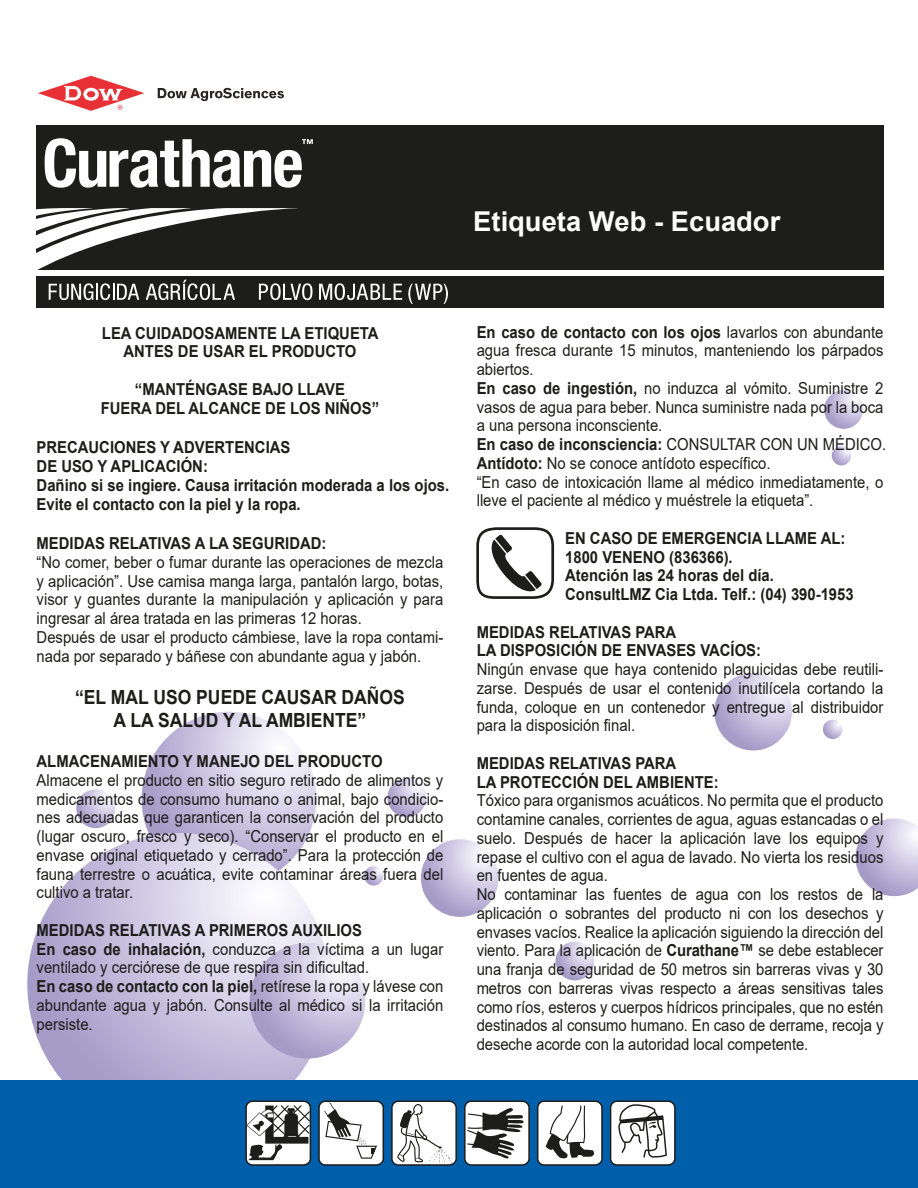
<style>
.page{position:relative;width:918px;height:1188px;background:#fff}
.page>*{position:absolute;margin:0;border:0;box-sizing:border-box;transform-origin:0 0}
.t1{font:700 27.3px "Arial";color:#fff}
.t2{font:700 19.5px/23.4px "Arial";color:#1d1d1b;text-align:center;scale:.9 1}
.t3{font:16.5px/18.8px "Arial";color:#1d1d1b;scale:.9 1}
.t4{font:700 16.5px/18.8px "Arial";color:#1d1d1b;scale:.9 1}
.s1{font-weight:700}
</style>
<div class="page">
<svg style="left:142px;top:712px;width:174px;height:174px;background:#cdc8e2"></svg>
<svg style="left:27px;top:833px;width:303px;height:302px;background:#c9c4df"></svg>
<svg style="left:250px;top:943px;width:115px;height:116px;background:#c7c1de"></svg>
<svg style="left:421px;top:839px;width:78px;height:78px;background:#c8c2df"></svg>
<svg style="left:714px;top:673px;width:78px;height:78px;background:#c8c2df"></svg>
<svg style="left:856px;top:818px;width:62px;height:78px"></svg>
<svg style="left:387px;top:778px;width:39px;height:39px"></svg>
<svg style="left:556px;top:942px;width:38px;height:38px"></svg>
<svg style="left:76px;top:789px;width:39px;height:39px"></svg>
<svg style="left:824px;top:390px;width:39px;height:39px"></svg>
<svg style="left:832px;top:446px;width:19px;height:19px"></svg>
<svg style="left:823px;top:720px;width:19px;height:19px"></svg>
<svg style="left:364px;top:866px;width:19px;height:20px"></svg>
<div style="left:0;top:1081px;width:918px;height:107px;background:#005faa"></div>
<svg style="left:476px;top:527px;width:78px;height:72px"></svg>
<div style="left:246px;top:1101px;width:64px;height:64px;background:#fff;border-radius:7px"></div>
<div style="left:245px;top:1100px;width:66px;height:66px;border:2px solid #1d1d1b;border-radius:7px"></div>
<svg style="left:246px;top:1105px;width:64px;height:55px"></svg>
<div style="left:319px;top:1101px;width:64px;height:64px;background:#fff;border-radius:7px"></div>
<div style="left:318px;top:1100px;width:66px;height:66px;border:2px solid #1d1d1b;border-radius:7px"></div>
<svg style="left:324px;top:1102px;width:53px;height:57px"></svg>
<div style="left:392px;top:1101px;width:64px;height:64px;background:#fff;border-radius:7px"></div>
<div style="left:391px;top:1100px;width:66px;height:66px;border:2px solid #1d1d1b;border-radius:7px"></div>
<svg style="left:397px;top:1104px;width:55px;height:59px"></svg>
<div style="left:465px;top:1101px;width:64px;height:64px;background:#fff;border-radius:7px"></div>
<div style="left:464px;top:1100px;width:66px;height:66px;border:2px solid #1d1d1b;border-radius:7px"></div>
<svg style="left:467px;top:1108px;width:57px;height:51px"></svg>
<div style="left:538px;top:1101px;width:64px;height:64px;background:#fff;border-radius:7px"></div>
<div style="left:537px;top:1100px;width:66px;height:66px;border:2px solid #1d1d1b;border-radius:7px"></div>
<svg style="left:546px;top:1106px;width:49px;height:53px"></svg>
<div style="left:611px;top:1101px;width:64px;height:64px;background:#fff;border-radius:7px"></div>
<div style="left:610px;top:1100px;width:66px;height:66px;border:2px solid #1d1d1b;border-radius:7px"></div>
<svg style="left:618px;top:1104px;width:49px;height:54px"></svg>
<div style="left:37px;top:125px;width:847px;height:182px;background:#1d1d1b"></div>
<div style="left:36px;top:270px;width:852px;height:6px;background:#fff"></div>
<svg style="left:158px;top:88px;width:126px;height:13px"></svg>
<svg style="left:38px;top:76px;width:106px;height:35px"></svg>
<svg style="left:45px;top:138px;width:268px;height:50px"></svg>
<svg style="left:36px;top:208px;width:277px;height:92px"></svg>
<svg style="left:319px;top:283px;width:83px;height:17px"></svg>
<svg style="left:408px;top:284px;width:40px;height:20px"></svg>
<h1 class="t1" style="left:473px;top:202px;width:309px">Etiqueta Web - Ecuador</h1>
<p class="t4" style="left:102px;top:324px;width:309px;text-align:center">LEA CUIDADOSAMENTE LA ETIQUETA<br>ANTES DE USAR EL PRODUCTO</p>
<p class="t4" style="left:101px;top:380px;width:311px;text-align:center">“MANTÉNGASE BAJO LLAVE<br>FUERA DEL ALCANCE DE LOS NIÑOS”</p>
<p class="t4" style="left:37px;top:438px;width:460px">PRECAUCIONES Y ADVERTENCIAS<br>DE USO Y APLICACIÓN:<br>Dañino si se ingiere. Causa irritación moderada a los ojos.<br>Evite el contacto con la piel y la ropa.</p>
<p class="t4" style="left:37px;top:534px;width:324px">MEDIDAS RELATIVAS A LA SEGURIDAD:</p>
<p class="t3" style="left:37px;top:553px;width:453px">“No comer, beber o fumar durante las operaciones de mezcla y aplicación”. Use camisa manga larga, pantalón largo, botas, visor y guantes durante la manipulación y aplicación y para ingresar al área tratada en las primeras 12 horas.<br>Después de usar el producto cámbiese, lave la ropa contami&shy;nada por separado y báñese con abundante agua y jabón.</p>
<p class="t2" style="left:75px;top:686px;width:368px">“EL MAL USO PUEDE CAUSAR DAÑOS<br>A LA SALUD Y AL AMBIENTE”</p>
<p class="t4" style="left:37px;top:752px;width:386px">ALMACENAMIENTO Y MANEJO DEL PRODUCTO</p>
<p class="t3" style="left:37px;top:771px;width:453px;text-align:justify">Almacene el producto en sitio seguro retirado de alimentos y medicamentos de consumo humano o animal, bajo condicio&shy;nes adecuadas que garanticen la conservación del producto (lugar oscuro, fresco y seco). “Conservar el producto en el envase original etiquetado y cerrado”. Para la protección de fauna terrestre o acuática, evite contaminar áreas fuera del cultivo a tratar.</p>
<p class="t3" style="left:37px;top:921px;width:453px"><span class="s1">MEDIDAS RELATIVAS A PRIMEROS AUXILIOS<br>En caso de inhalación,</span> conduzca a la víctima a un lugar ventilado y cerciórese de que respira sin dificultad.<br><span class="s1">En caso de contacto con la piel,</span> retírese la ropa y lávese con abundante agua y jabón. Consulte al médico si la irritación persiste.</p>
<p class="t3" style="left:477px;top:322px;width:457px"><span class="s1">En caso de contacto con los ojos</span> lavarlos con abundante agua fresca durante 15 minutos, manteniendo los párpados abiertos.<br><span class="s1">En caso de ingestión,</span> no induzca al vómito. Suministre 2 vasos de agua para beber. Nunca suministre nada por la boca a una persona inconsciente.<br><span class="s1">En caso de inconsciencia:</span> CONSULTAR CON UN MÉDICO.<br><span class="s1">Antídoto:</span> No se conoce antídoto específico.<br>“En caso de intoxicación llame al médico inmediatamente, o lleve el paciente al médico y muéstrele la etiqueta”.</p>
<p class="t4" style="left:565px;top:529px;width:322px">EN CASO DE EMERGENCIA LLAME AL:<br>1800 VENENO (836366).<br>Atención las 24 horas del día.<br>ConsultLMZ Cia Ltda. Telf.: (04) 390-1953</p>
<p class="t4" style="left:477px;top:623px;width:318px">MEDIDAS RELATIVAS PARA<br>LA DISPOSICIÓN DE ENVASES VACÍOS:</p>
<p class="t3" style="left:477px;top:660px;width:453px;text-align:justify">Ningún envase que haya contenido plaguicidas debe reutili&shy;zarse. Después de usar el contenido inutilícela cortando la funda, coloque en un contenedor y entregue al distribuidor para la disposición final.</p>
<p class="t4" style="left:477px;top:754px;width:270px">MEDIDAS RELATIVAS PARA<br>LA PROTECCIÓN DEL AMBIENTE:</p>
<p class="t3" style="left:477px;top:791px;width:454px">Tóxico para organismos acuáticos. No permita que el producto contamine canales, corrientes de agua, aguas estancadas o el suelo. Después de hacer la aplicación lave los equipos y repase el cultivo con el agua de lavado. No vierta los residuos en fuentes de agua.<br>No contaminar las fuentes de agua con los restos de la aplicación o sobrantes del producto ni con los desechos y envases vacíos. Realice la aplicación siguiendo la dirección del viento. Para la aplicación de <span class="s1">Curathane™</span> se debe establecer una franja de seguridad de 50 metros sin barreras vivas y 30 metros con barreras vivas respecto a áreas sensitivas tales como ríos, esteros y cuerpos hídricos principales, que no estén destinados al consumo humano. En caso de derrame, recoja y deseche acorde con la autoridad local competente.</p>
</div>
